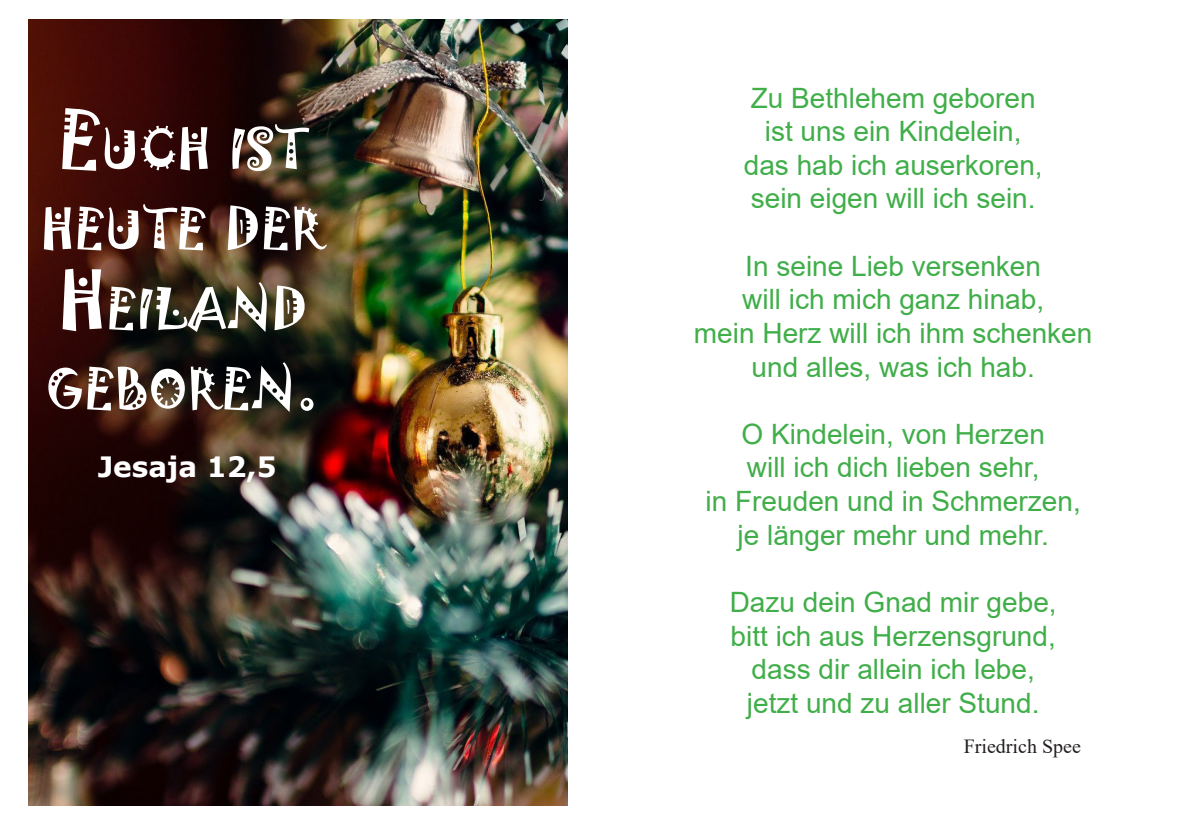
<style>
.page{position:relative;width:1191px;height:834px;background:#fff}
.page>*{position:absolute;margin:0;border:0;box-sizing:border-box;transform-origin:0 0}
.Bildlegende{font:50.4px "Jokerman";color:#fff}
.t1{font:28px "Arial";color:#40ae49}
.Bildlegende-2{font:700 28px "Verdana";color:#fff}
.t2{font:20px "Times New Roman";color:#231f20}
.s1{font-size:72px}
</style>
<div class="page">
<svg style="left:167px;top:19px;width:77px;height:1px"></svg>
<img style="left:28px;top:20px;width:539px;height:785px">
<p class="Bildlegende" style="left:57px;top:113px;width:252px"><span class="s1">E</span>UCH IST</p>
<p class="Bildlegende" style="left:40px;top:193px;width:285px">HEUTE DER</p>
<p class="Bildlegende" style="left:58px;top:273px;width:251px"><span class="s1">H</span> EILAND</p>
<p class="Bildlegende" style="left:46px;top:353px;width:274px">GEBOREN<span class="s1">.</span></p>
<p class="Bildlegende-2" style="left:98px;top:447px;width:180px">Jesaja 12,5</p>
<p class="t1" style="left:750px;top:78px;width:286px">Zu Bethlehem geboren</p>
<p class="t1" style="left:765px;top:112px;width:258px">ist uns ein Kindelein,</p>
<p class="t1" style="left:743px;top:146px;width:300px">das hab ich auserkoren,</p>
<p class="t1" style="left:751px;top:179px;width:286px">sein eigen will ich sein.</p>
<p class="t1" style="left:745px;top:246px;width:297px">In seine Lieb versenken</p>
<p class="t1" style="left:742px;top:280px;width:303px">will ich mich ganz hinab,</p>
<p class="t1" style="left:694px;top:314px;width:400px">mein Herz will ich ihm schenken</p>
<p class="t1" style="left:751px;top:347px;width:285px">und alles, was ich hab.</p>
<p class="t1" style="left:741px;top:414px;width:305px">O Kindelein, von Herzen</p>
<p class="t1" style="left:747px;top:448px;width:294px">will ich dich lieben sehr,</p>
<p class="t1" style="left:705px;top:482px;width:377px">in Freuden und in Schmerzen,</p>
<p class="t1" style="left:737px;top:515px;width:313px">je länger mehr und mehr.</p>
<p class="t1" style="left:729px;top:582px;width:328px">Dazu dein Gnad mir gebe,</p>
<p class="t1" style="left:730px;top:616px;width:327px">bitt ich aus Herzensgrund,</p>
<p class="t1" style="left:751px;top:650px;width:285px">dass dir allein ich lebe,</p>
<p class="t1" style="left:747px;top:683px;width:294px">jetzt und zu aller Stund.</p>
<p class="t2" style="left:963px;top:732px;width:119px">Friedrich Spee</p>
</div>
